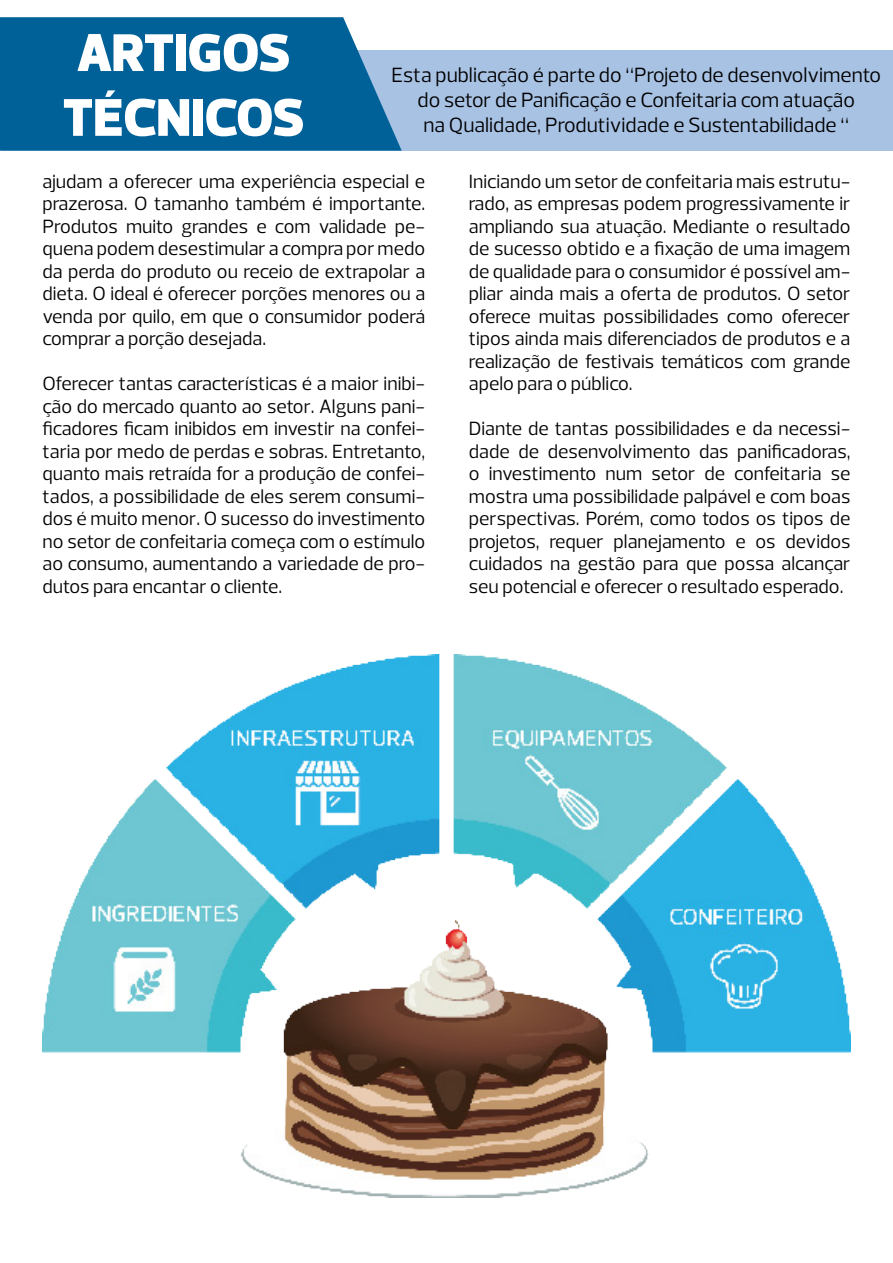
<style>
.page{position:relative;width:893px;height:1263px;background:#fff}
.page>*{position:absolute;margin:0;border:0;box-sizing:border-box;transform-origin:0 0}
.t1{font:900 54px/64.8px "Prelo";letter-spacing:-.01em;color:#fff}
.t2{font:21px/25.2px "Prelo";color:#000;text-align:center}
.t3{font:19.5px/22.5px "Prelo";color:#000;text-align:justify}
</style>
<div class="page">
<div style="left:1px;top:50px;width:892px;height:101px;background:#a8c2e4"></div>
<svg style="left:0;top:17px;width:402px;height:134px;background:#0f6a9f"></svg>
<img style="left:43px;top:654px;width:807px;height:543px">
<h1 class="t1" style="left:63px;top:21px;width:243px">ARTIGOS<br>TÉCNICOS</h1>
<p class="t2" style="left:391px;top:62px;width:491px">Esta publicação é parte do “Projeto de desenvolvimento do setor de Panificação e Confeitaria com atuação<br>na Qualidade, Produtividade e Sustentabilidade “</p>
<p class="t3" style="left:43px;top:170px;width:384px">ajudam a oferecer uma experiência especial e prazerosa. O tamanho também é importante.<br>Produtos muito grandes e com validade pe&shy;quena podem desestimular a compra por medo da perda do produto ou receio de extrapolar a dieta. O ideal é oferecer porções menores ou a venda por quilo, em que o consumidor poderá comprar a porção desejada.</p>
<p class="t3" style="left:43px;top:372px;width:384px">Oferecer tantas características é a maior inibi&shy;ção do mercado quanto ao setor. Alguns pani&shy;ficadores ficam inibidos em investir na confei&shy;taria por medo de perdas e sobras. Entretanto, quanto mais retraída for a produção de confei&shy;tados, a possibilidade de eles serem consumi&shy;dos é muito menor. O sucesso do investimento no setor de confeitaria começa com o estímulo ao consumo, aumentando a variedade de pro&shy;dutos para encantar o cliente.</p>
<p class="t3" style="left:469px;top:170px;width:383px">Iniciando um setor de confeitaria mais estrutu&shy;rado, as empresas podem progressivamente ir ampliando sua atuação. Mediante o resultado de sucesso obtido e a fixação de uma imagem de qualidade para o consumidor é possível am&shy;pliar ainda mais a oferta de produtos. O setor oferece muitas possibilidades como oferecer tipos ainda mais diferenciados de produtos e a realização de festivais temáticos com grande apelo para o público.</p>
<p class="t3" style="left:469px;top:417px;width:383px">Diante de tantas possibilidades e da necessi&shy;dade de desenvolvimento das panificadoras, o investimento num setor de confeitaria se mostra uma possibilidade palpável e com boas perspectivas. Porém, como todos os tipos de projetos, requer planejamento e os devidos cuidados na gestão para que possa alcançar seu potencial e oferecer o resultado esperado.</p>
</div>
